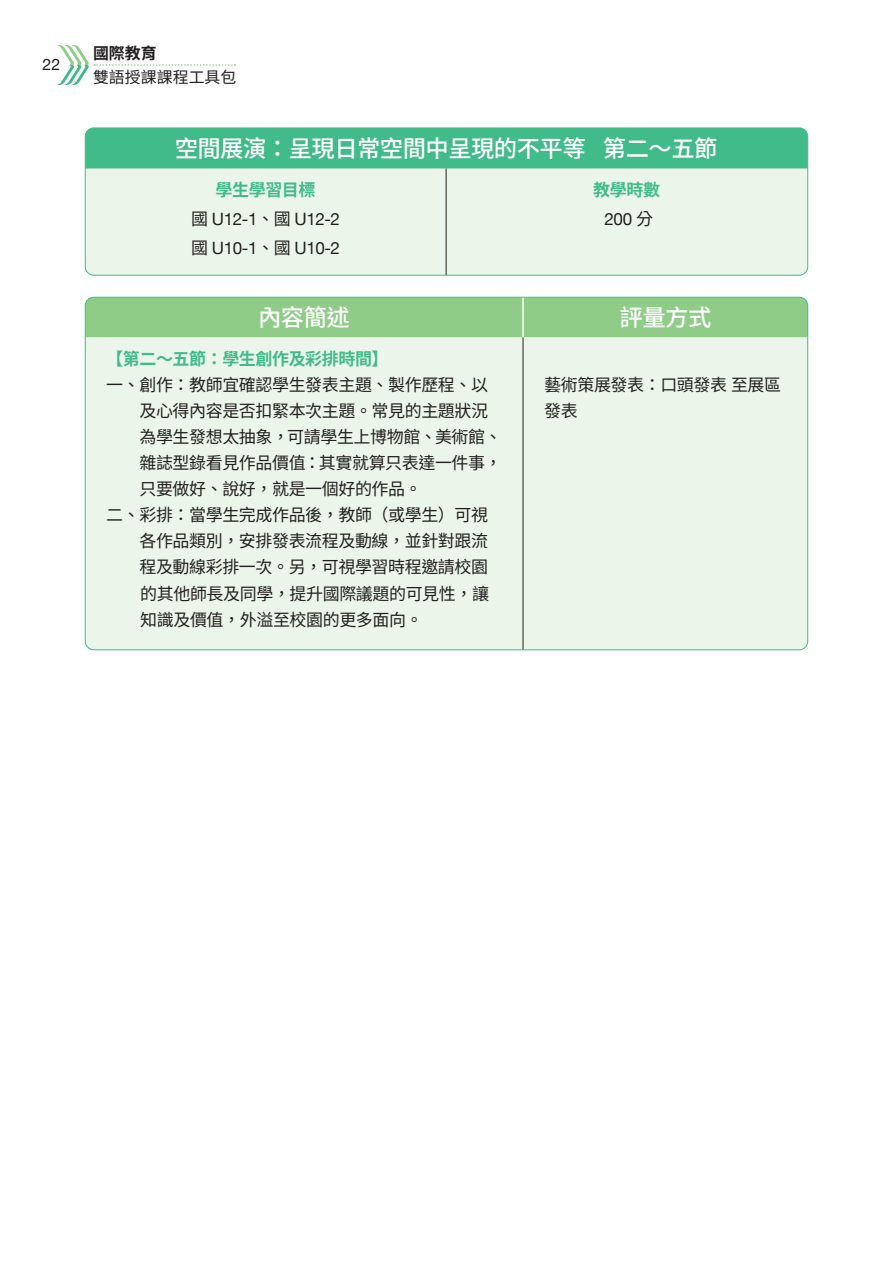
<style>
.page{position:relative;width:893px;height:1263px;background:#fff}
.page>*{position:absolute;margin:0;border:0;box-sizing:border-box;transform-origin:0 0}
.t1{font:500 23.4px "Source Han Sans TW";letter-spacing:-.025em;color:#fff}
.t2{font:16.95px/26.1px "Source Han Sans TW";letter-spacing:-.025em;color:#231f20}
.t3{font:16.95px/28.7px "Helvetica Neue";letter-spacing:-.025em;color:#231f20;text-align:center}
.t4{font:700 16.95px/28.7px "Source Han Sans TW";letter-spacing:-.025em;color:#41bb8a;text-align:center}
.t5{font:15.9px "Source Han Sans TW";color:#231f20}
.t6{font:700 15.9px "Source Han Sans TW";color:#231f20}
.t7{font:15.9px "Helvetica Neue";color:#231f20}
.s1{font-family:"Source Han Sans TW";font-weight:700;color:#41bb8a}
.s2{font-family:"Source Han Sans TW"}
.s3{font-family:"Helvetica Neue";font-weight:400;color:#231f20}
.s4{font-weight:400;color:#231f20}
</style>
<div class="page">
<div style="left:85px;top:297px;width:723px;height:40px;background:#8fcc88"></div>
<div style="left:85px;top:337px;width:723px;height:313px;background:#ebf5ea"></div>
<hr style="left:522px;top:297px;width:2px;height:40px;background:#fff">
<hr style="left:523px;top:337px;width:1px;height:313px;background:#231f20">
<div style="left:85px;top:128px;width:722px;height:40px;background:#41bb8a"></div>
<div style="left:85px;top:168px;width:722px;height:107px;background:#ebf5ea"></div>
<hr style="left:446px;top:168px;width:1px;height:107px;background:#231f20">
<div style="left:85px;top:128px;width:723px;height:148px;border:1px solid #41bb8a;border-radius:9px"></div>
<svg style="left:57px;top:45px;width:178px;height:40px"></svg>
<p class="t7" style="left:43px;top:53px;width:19px">22</p>
<p class="t6" style="left:93px;top:45px;width:65px">國際教育</p>
<p class="t5" style="left:93px;top:68px;width:145px">雙語授課課程工具包</p>
<p class="t1" style="left:175px;top:135px;width:544px">空間展演：呈現日常空間中呈現的不平等 第二～五節</p>
<p class="t3" style="left:191px;top:177px;width:150px"><span class="s1">學生學習目標<br></span><span class="s2">國</span> U12-1<span class="s2">、國</span> U12-2<span class="s2">國</span> U10-1<span class="s2">、國</span> U10-2</p>
<p class="t4" style="left:593px;top:176px;width:68px">教學時數<br><span class="s3">200</span> <span class="s4">分</span></p>
<p class="t1" style="left:258px;top:304px;width:93px">內容簡述</p>
<p class="t1" style="left:620px;top:304px;width:93px">評量方式</p>
<p class="t4" style="left:106px;top:345px;width:284px">【第二～五節：學生創作及彩排時間】</p>
<p class="t2" style="left:106px;top:372px;width:383px">一、創作：教師宜確認學生發表主題、製作歷程、以</p>
<p class="t2" style="left:139px;top:398px;width:350px">及心得內容是否扣緊本次主題。常見的主題狀況</p>
<p class="t2" style="left:139px;top:424px;width:364px">為學生發想太抽象，可請學生上博物館、美術館、</p>
<p class="t2" style="left:139px;top:450px;width:364px">雜誌型錄看見作品價值：其實就算只表達一件事，</p>
<p class="t2" style="left:139px;top:476px;width:284px">只要做好、說好，就是一個好的作品。</p>
<p class="t2" style="left:106px;top:502px;width:383px">二、彩排：當學生完成作品後，教師（或學生）可視</p>
<p class="t2" style="left:139px;top:528px;width:350px">各作品類別，安排發表流程及動線，並針對跟流</p>
<p class="t2" style="left:139px;top:555px;width:350px">程及動線彩排一次。另，可視學習時程邀請校園</p>
<p class="t2" style="left:140px;top:581px;width:350px">的其他師長及同學，提升國際議題的可見性，讓</p>
<p class="t2" style="left:140px;top:607px;width:284px">知識及價值，外溢至校園的更多面向。</p>
<p class="t2" style="left:544px;top:372px;width:238px">藝術策展發表：口頭發表至展區發表</p>
</div>
